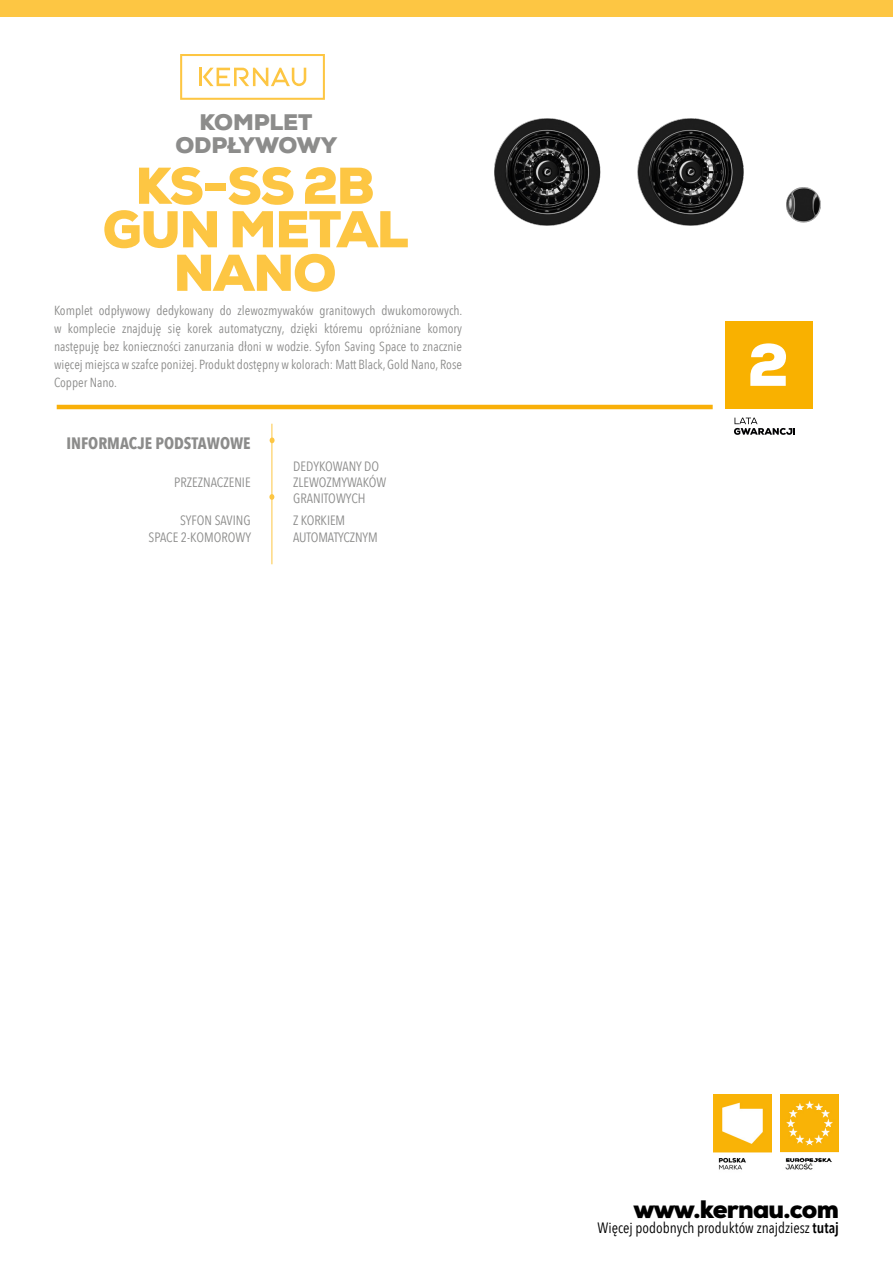
<style>
.page{position:relative;width:893px;height:1263px;background:#fff}
.page>*{position:absolute;margin:0;border:0;box-sizing:border-box;transform-origin:0 0}
.t1{font:900 51.6px/43.5px "Nexa";letter-spacing:-.025em;color:#fdc643;text-align:center}
.t2{font:900 25.2px "Nexa";letter-spacing:-.03em;color:#000}
.t3{font:900 22.5px/22.5px "Nexa";letter-spacing:-.005em;color:#8c8c8b;text-align:center}
.t4{font:700 16.5px "Avenir Next Condensed";color:#8c8c8b}
.t5{font:15px "Avenir Next Condensed";color:#000}
.t6{font:13.5px/16.2px "Avenir Next Condensed";color:#8c8c8b}
.t7{font:13.2px/18px "Avenir Next Condensed";color:#8c8c8b;text-align:justify}
.s1{font-weight:600}
</style>
<div class="page">
<svg style="left:734px;top:418px;width:61px;height:17px"></svg>
<div style="left:725px;top:321px;width:88px;height:88px;background:#f9b100"></div>
<svg style="left:750px;top:343px;width:36px;height:43px"></svg>
<div style="left:0;top:0;width:893px;height:16px;background:#fdc643"></div>
<hr style="left:272px;top:424px;width:1px;height:140px;background:#fdc643">
<svg style="left:269px;top:494px;width:5px;height:6px"></svg>
<svg style="left:270px;top:437px;width:5px;height:6px"></svg>
<hr style="left:57px;top:405px;width:656px;height:4px;background:#f9b009">
<img style="left:494px;top:119px;width:327px;height:107px">
<svg style="left:180px;top:54px;width:145px;height:46px"></svg>
<img style="left:781px;top:1094px;width:58px;height:76px">
<img style="left:713px;top:1094px;width:59px;height:76px">
<h3 class="t3" style="left:175px;top:111px;width:163px">KOMPLET<br>ODPŁYWOWY</h3>
<h1 class="t1" style="left:103px;top:164px;width:307px">KS-SS 2B<br>GUN METAL<br>NANO</h1>
<p class="t7" style="left:54px;top:300px;width:410px">Komplet odpływowy dedykowany do zlewozmywaków granitowych dwukomorowych. w komplecie znajduję się korek automatyczny, dzięki któremu opróżniane komory następuję bez konieczności zanurzania dłoni w wodzie. Syfon Saving Space to znacznie więcej miejsca w szafce poniżej. Produkt dostępny w kolorach: Matt Black, Gold Nano, Rose Copper Nano.</p>
<p class="t4" style="left:66px;top:433px;width:186px">INFORMACJE PODSTAWOWE</p>
<p class="t6" style="left:174px;top:474px;width:78px">PRZEZNACZENIE</p>
<p class="t6" style="left:293px;top:457px;width:95px">DEDYKOWANY DO<br>ZLEWOZMYWAKÓW<br>GRANITOWYCH</p>
<p class="t6" style="left:149px;top:512px;width:104px;text-align:right">SYFON SAVING<br>SPACE 2-KOMOROWY</p>
<p class="t6" style="left:293px;top:512px;width:86px">Z KORKIEM<br>AUTOMATYCZNYM</p>
<h2 class="t2" style="left:633px;top:1193px;width:207px">www.kernau.com</h2>
<p class="t5" style="left:598px;top:1215px;width:243px">Więcej podobnych produktów znajdziesz <span class="s1">tutaj</span></p>
</div>
